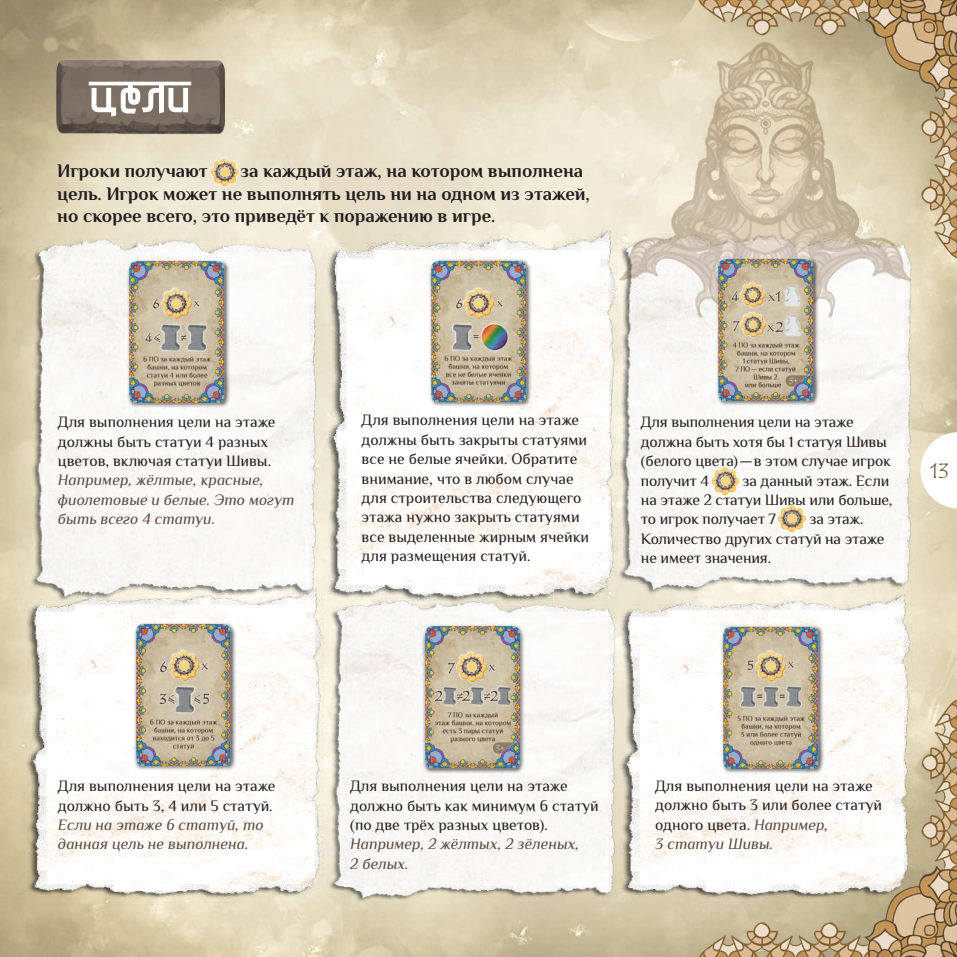
<style>
.page{position:relative;width:957px;height:957px;background:#fff}
.page>*{position:absolute;margin:0;border:0;box-sizing:border-box;transform-origin:0 0}
.t1{font:50px "Jaipur";color:#fff}
.t2{font:21.25px "Tempus Sans ITC";color:#625036}
.t3{font:700 18.75px/22.5px "Philosopher";color:#231f20}
.t4{font:15.62px/19.4px "Philosopher";color:#231f20}
.t5{font:italic 15.62px/19.4px "Philosopher";color:#594a41}
.s1{font-style:italic;color:#594a41}
</style>
<div class="page">
<img style="left:0;top:0;width:957px;height:957px">
<img style="left:684px;top:0;width:273px;height:273px">
<img style="left:683px;top:684px;width:274px;height:273px">
<img style="left:50px;top:32px;width:184px;height:128px">
<img style="left:15px;top:230px;width:287px;height:334px">
<img style="left:655px;top:227px;width:290px;height:343px">
<img style="left:2px;top:564px;width:360px;height:350px">
<img style="left:302px;top:201px;width:353px;height:420px">
<img style="left:313px;top:593px;width:282px;height:311px">
<img style="left:595px;top:570px;width:356px;height:344px">
<img style="left:618px;top:13px;width:307px;height:327px">
<img style="left:209px;top:157px;width:31px;height:31px">
<img style="left:129px;top:617px;width:108px;height:155px">
<img style="left:711px;top:252px;width:108px;height:155px">
<img style="left:716px;top:620px;width:108px;height:155px">
<img style="left:125px;top:257px;width:108px;height:153px">
<img style="left:122px;top:254px;width:108px;height:155px">
<img style="left:425px;top:254px;width:107px;height:155px">
<img style="left:419px;top:620px;width:107px;height:154px">
<img style="left:710px;top:465px;width:30px;height:31px">
<img style="left:777px;top:503px;width:30px;height:31px">
<svg style="left:920px;top:432px;width:37px;height:76px"></svg>
<h1 class="t1" style="left:89px;top:67px;width:103px">Цели</h1>
<p class="t3" style="left:57px;top:160px;width:152px">Игроки получают</p>
<p class="t3" style="left:57px;top:160px;width:534px;text-indent:183px">за каждый этаж, на котором выполнена цель. Игрок может не выполнять цель ни на одном из этажей, но скорее всего, это приведёт к поражению в игре.</p>
<p class="t4" style="left:58px;top:412px;width:219px">Для выполнения цели на этаже должны быть статуи 4 разных цветов, включая статуи Шивы.</p>
<p class="t5" style="left:58px;top:470px;width:238px">Например, жёлтые, красные, фиолетовые и белые. Это могут быть всего 4 статуи.</p>
<p class="t4" style="left:362px;top:411px;width:229px">Для выполнения цели на этаже должны быть закрыты статуями все не белые ячейки. Обратите внимание, что в любом случае для строительства следующего этажа нужно закрыть статуями все выделенные жирным ячейки для размещения статуй.</p>
<p class="t4" style="left:641px;top:413px;width:251px">Для выполнения цели на этаже должна быть хотя бы 1 статуя Шивы (белого цвета) — в этом случае игрок получит 4</p>
<p class="t4" style="left:641px;top:471px;width:253px;text-indent:102px">за данный этаж. Если на этаже 2 статуи Шивы или больше, то игрок получает 7</p>
<p class="t4" style="left:641px;top:509px;width:245px;text-indent:168px">за этаж.<br>Количество других статуй на этаже не имеет значения.</p>
<h2 class="t2" style="left:930px;top:458px;width:20px">13</h2>
<p class="t4" style="left:58px;top:776px;width:219px">Для выполнения цели на этаже должно быть 3, 4 или 5 статуй.</p>
<p class="t5" style="left:58px;top:815px;width:207px">Если на этаже 6 статуй, то данная цель не выполнена.</p>
<p class="t4" style="left:350px;top:776px;width:250px">Для выполнения цели на этаже должно быть как минимум 6 статуй (по две трёх разных цветов).</p>
<p class="t5" style="left:350px;top:834px;width:231px">Например, 2 жёлтых, 2 зёленых,<br>2 белых.</p>
<p class="t4" style="left:655px;top:776px;width:228px">Для выполнения цели на этаже должно быть 3 или более статуй одного цвета. <span class="s1">Например,<br>3 статуи Шивы.</span></p>
</div>
